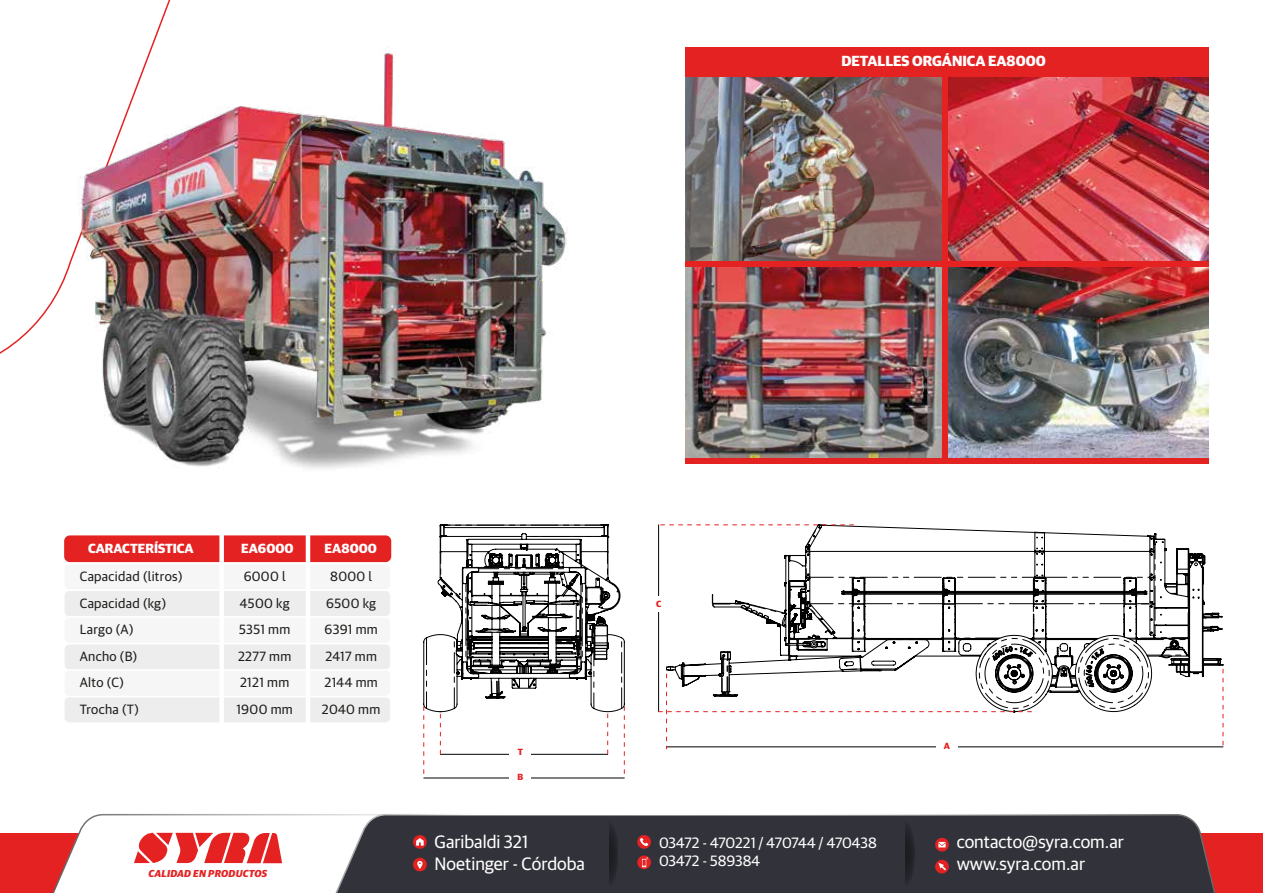
<style>
.page{position:relative;width:1263px;height:893px;background:#fff}
.page>*{position:absolute;margin:0;border:0;box-sizing:border-box;transform-origin:0 0}
.t1{font:18px/21.6px "Guardian Sans";color:#fff}
.t2{font:15px/18px "Guardian Sans";letter-spacing:-.01em;color:#fff}
.t3{font:700 14.7px "Guardian Sans";color:#fff}
.t4{font:13.5px/26.5px "Guardian Sans";letter-spacing:.025em;color:#1d1d1b}
.t5{font:700 13.35px "Guardian Sans";color:#fff}
.t6{font:italic 700 10.2px "Guardian Sans";letter-spacing:.025em;color:#e42222}
.t7{font:700 9px "Guardian Sans";color:#e42222}
</style>
<div class="page">
<div style="left:0;top:833px;width:1263px;height:60px;background:#e42222"></div>
<img style="left:948px;top:77px;width:260px;height:185px">
<img style="left:685px;top:267px;width:523px;height:191px">
<img style="left:720px;top:77px;width:20px;height:185px">
<svg style="left:685px;top:77px;width:35px;height:185px;background:#7c7a7b"></svg>
<img style="left:740px;top:77px;width:202px;height:185px">
<div style="left:685px;top:458px;width:523px;height:6px;background:#e42222"></div>
<div style="left:942px;top:70px;width:6px;height:392px;background:#e42222"></div>
<div style="left:685px;top:262px;width:523px;height:5px;background:#e42222"></div>
<div style="left:685px;top:47px;width:523px;height:30px;background:#e42222"></div>
<svg style="left:52px;top:814px;width:282px;height:79px"></svg>
<div style="left:334px;top:814px;width:882px;height:79px;background:#32323b"></div>
<svg style="left:134px;top:832px;width:148px;height:31px"></svg>
<svg style="left:935px;top:860px;width:14px;height:13px"></svg>
<svg style="left:935px;top:838px;width:14px;height:13px"></svg>
<svg style="left:413px;top:835px;width:14px;height:14px"></svg>
<svg style="left:413px;top:858px;width:14px;height:13px"></svg>
<svg style="left:637px;top:835px;width:14px;height:14px"></svg>
<svg style="left:637px;top:855px;width:14px;height:14px"></svg>
<svg style="left:610px;top:822px;width:8px;height:64px"></svg>
<svg style="left:906px;top:822px;width:8px;height:64px"></svg>
<div style="left:64px;top:564px;width:327px;height:26px;background:#f6f6f6;border-radius:6px"></div>
<div style="left:63px;top:563px;width:329px;height:28px;border:2px solid #fff;border-radius:6px"></div>
<div style="left:64px;top:535px;width:327px;height:27px;background:#e42222;border-radius:6px"></div>
<div style="left:64px;top:590px;width:327px;height:27px;background:#ededed;border-radius:6px"></div>
<div style="left:63px;top:589px;width:329px;height:29px;border:2px solid #fff;border-radius:6px"></div>
<div style="left:64px;top:644px;width:327px;height:26px;background:#ededed;border-radius:6px"></div>
<div style="left:63px;top:643px;width:329px;height:28px;border:2px solid #fff;border-radius:6px"></div>
<div style="left:64px;top:696px;width:327px;height:27px;background:#ededed;border-radius:6px"></div>
<div style="left:63px;top:696px;width:329px;height:28px;border:2px solid #fff;border-radius:6px"></div>
<div style="left:64px;top:617px;width:327px;height:27px;background:#f6f6f6;border-radius:6px"></div>
<div style="left:63px;top:616px;width:329px;height:28px;border:2px solid #fff;border-radius:6px"></div>
<div style="left:64px;top:670px;width:327px;height:27px;background:#f6f6f6;border-radius:6px"></div>
<div style="left:63px;top:669px;width:329px;height:28px;border:2px solid #fff;border-radius:6px"></div>
<hr style="left:306px;top:534px;width:4px;height:191px;background:#fff">
<div style="left:219px;top:534px;width:5px;height:191px;background:#fff"></div>
<svg style="left:658px;top:525px;width:566px;height:224px"></svg>
<div style="left:936px;top:741px;width:22px;height:11px;background:#fff"></div>
<div style="left:648px;top:596px;width:21px;height:16px;background:#fff"></div>
<hr style="left:424px;top:778px;width:200px;height:1px;background:#010101">
<div style="left:509px;top:772px;width:22px;height:10px;background:#fff"></div>
<svg style="left:423px;top:524px;width:202px;height:254px"></svg>
<img style="left:26px;top:37px;width:541px;height:432px">
<p class="t3" style="left:841px;top:50px;width:206px">DETALLES ORGÁNICA EA8000</p>
<p class="t5" style="left:88px;top:538px;width:107px">CARACTERÍSTICA</p>
<p class="t5" style="left:241px;top:538px;width:54px">EA6000</p>
<p class="t5" style="left:325px;top:538px;width:54px">EA8000</p>
<p class="t4" style="left:80px;top:562px;width:104px">Capacidad (litros)</p>
<p class="t4" style="left:244px;top:562px;width:43px">6000 l</p>
<p class="t4" style="left:330px;top:562px;width:44px">8000 l</p>
<p class="t4" style="left:80px;top:589px;width:88px">Capacidad (kg)</p>
<p class="t4" style="left:240px;top:589px;width:51px">4500 kg</p>
<p class="t4" style="left:326px;top:589px;width:51px">6500 kg</p>
<p class="t4" style="left:80px;top:615px;width:61px">Largo (A)<br>Ancho (B)<br>Alto (C)<br>Trocha (T)</p>
<p class="t4" style="left:236px;top:615px;width:58px">5351 mm<br>2277 mm<br>2121 mm<br>1900 mm</p>
<p class="t4" style="left:322px;top:615px;width:60px">6391 mm<br>2417 mm<br>2144 mm<br>2040 mm</p>
<p class="t6" style="left:149px;top:866px;width:120px">CALIDAD EN PRODUCTOS</p>
<p class="t7" style="left:518px;top:745px;width:7px">T</p>
<p class="t7" style="left:517px;top:770px;width:7px">B</p>
<p class="t7" style="left:656px;top:597px;width:7px">C</p>
<h1 class="t1" style="left:435px;top:830px;width:152px">Garibaldi 321<br>Noetinger - Córdoba</h1>
<p class="t2" style="left:659px;top:833px;width:219px">03472 - 470221 / 470744 / 470438<br>03472 - 589384</p>
<p class="t7" style="left:944px;top:739px;width:8px">A</p>
<h1 class="t1" style="left:957px;top:830px;width:169px">contacto@syra.com.ar www.syra.com.ar</h1>
</div>
